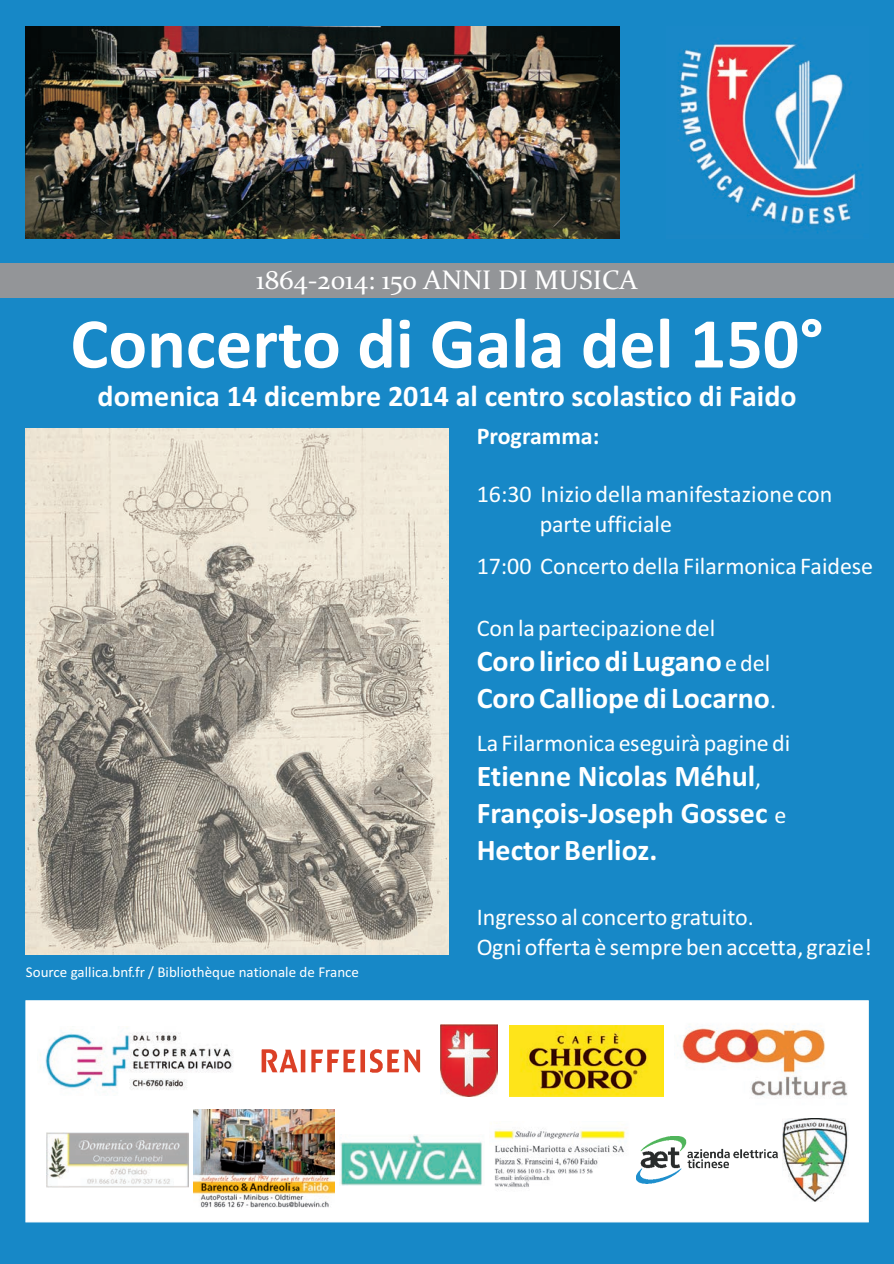
<style>
.page{position:relative;width:894px;height:1264px;background:#fff}
.page>*{position:absolute;margin:0;border:0;box-sizing:border-box;transform-origin:0 0}
.t1{font:700 72px "Calibri";color:#fff}
.t2{font:700 30px/36.6px "Calibri";color:#fff}
.t3{font:27px "Constantia";color:#fff}
.t4{font:24px/29.2px "Calibri";color:#fff}
.t5{font:700 24px "Calibri";color:#fff}
.t6{font:15px "Calibri";color:#fff}
.s1{font-weight:400;font-size:24px}
</style>
<div class="page">
<div style="left:0;top:0;width:893px;height:1263px;background:#1788c7"></div>
<div style="left:0;top:263px;width:893px;height:34px;background:#939598"></div>
<img style="left:666px;top:26px;width:202px;height:213px">
<img style="left:26px;top:26px;width:593px;height:213px">
<img style="left:26px;top:428px;width:422px;height:526px">
<div style="left:26px;top:1000px;width:842px;height:222px;background:#fff;border:1px solid #fff"></div>
<img style="left:43px;top:1030px;width:190px;height:60px">
<img style="left:261px;top:1049px;width:160px;height:24px">
<img style="left:674px;top:1026px;width:174px;height:71px">
<img style="left:509px;top:1025px;width:154px;height:71px">
<img style="left:441px;top:1025px;width:57px;height:71px">
<img style="left:494px;top:1123px;width:132px;height:65px">
<img style="left:636px;top:1136px;width:141px;height:47px">
<img style="left:47px;top:1132px;width:141px;height:55px">
<img style="left:193px;top:1110px;width:142px;height:98px">
<img style="left:340px;top:1134px;width:142px;height:51px">
<img style="left:782px;top:1118px;width:66px;height:83px">
<p class="t3" style="left:256px;top:269px;width:383px">1864-2014: 150 ANNI DI MUSICA</p>
<h1 class="t1" style="left:70px;top:313px;width:755px">Concerto di Gala del 150°</h1>
<p class="t2" style="left:98px;top:380px;width:700px">domenica 14 dicembre 2014 al centro scolastico di Faido</p>
<p class="t5" style="left:476px;top:426px;width:124px">Programma:</p>
<p class="t4" style="left:539px;top:482px;width:294px;text-indent:-63px">16:30 Inizio della manifestazione con parte ufficiale</p>
<p class="t4" style="left:476px;top:553px;width:398px">17:00 Concerto della Filarmonica Faidese</p>
<p class="t4" style="left:476px;top:615px;width:240px">Con la partecipazione del</p>
<p class="t2" style="left:476px;top:645px;width:301px">Coro lirico di Lugano <span class="s1">e del<br></span>Coro Calliope di Locarno<span class="s1">.</span></p>
<p class="t4" style="left:476px;top:731px;width:315px">La Filarmonica eseguirà pagine di</p>
<p class="t2" style="left:476px;top:760px;width:311px">Etienne Nicolas Méhul<span class="s1">,<br></span>François-Joseph Gossec <span class="s1">e<br></span>Hector Berlioz.</p>
<p class="t6" style="left:26px;top:965px;width:334px">Source gallica.bnf.fr / Bibliothèque nationale de France</p>
<p class="t4" style="left:476px;top:905px;width:396px">Ingresso al concerto gratuito.<br>Ogni offerta è sempre ben accetta, grazie!</p>
</div>
